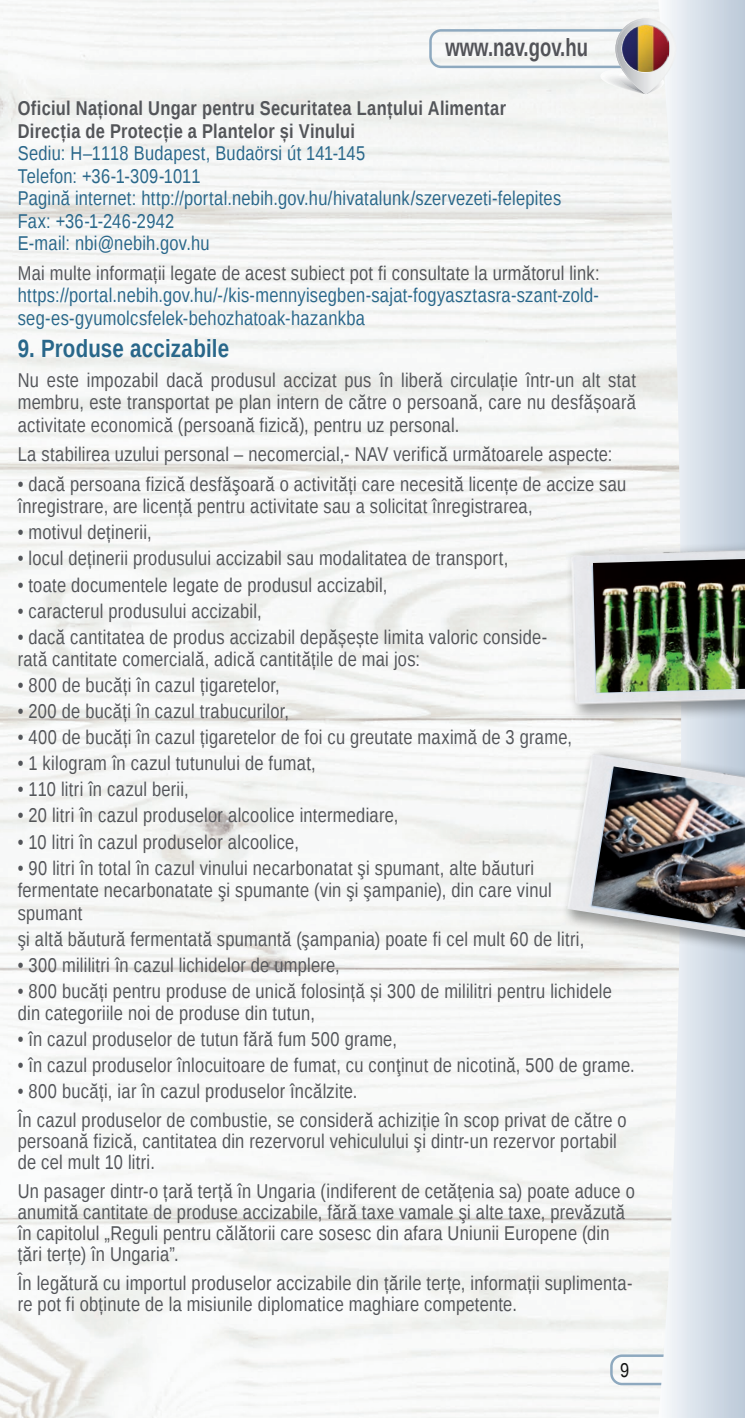
<style>
.page{position:relative;width:745px;height:1418px;background:#fff}
.page>*{position:absolute;margin:0;border:0;box-sizing:border-box;transform-origin:0 0}
.kenyérszöveg_PP{font:700 25px "Liberation Sans Narrow";letter-spacing:.005em;color:#29678a}
.t1{font:700 25px "Liberation Sans Narrow";color:#525358;scale:.9 1}
.kenyérszöveg_PP-2{font:20px/22.5px "Liberation Sans Narrow";letter-spacing:.015em;color:#535559}
.kenyérszöveg_PP-3{font:20px/22.5px "Liberation Sans Narrow";letter-spacing:.015em;color:#29678a;text-align:justify}
.felsorolás_PP{font:20px "Liberation Sans Narrow";letter-spacing:.015em;color:#29678a}
.felsorolás_PP-2{font:700 20px "Liberation Sans Narrow";letter-spacing:.015em;color:#535559}
.t2{font:20px "Liberation Sans Narrow";color:#111211}
.s1{color:#535559}
</style>
<div class="page">
<div style="left:609px;top:1354px;width:135px;height:31px;border:2px solid #8ea9bf;border-radius:11px"></div>
<svg style="left:657px;top:0;width:87px;height:1417px"></svg>
<img style="left:616px;top:20px;width:58px;height:5px">
<svg style="left:429px;top:25px;width:315px;height:69px"></svg>
<img style="left:622px;top:26px;width:46px;height:45px">
<div style="left:564px;top:540px;width:180px;height:184px;background:#111211;opacity:.39"></div>
<img style="left:564px;top:543px;width:180px;height:166px">
<div style="left:561px;top:746px;width:183px;height:220px;background:#111211;opacity:.39"></div>
<img style="left:559px;top:746px;width:185px;height:191px">
<img style="left:592px;top:559px;width:152px;height:133px">
<img style="left:591px;top:766px;width:153px;height:163px">
<p class="t1" style="left:445px;top:31px;width:160px">www.nav.gov.hu</p>
<p class="felsorolás_PP-2" style="left:18px;top:95px;width:489px">Oficiul Național Ungar pentru Securitatea Lanțului Alimentar</p>
<p class="felsorolás_PP-2" style="left:18px;top:117px;width:338px">Direcția de Protecție a Plantelor și Vinului</p>
<p class="felsorolás_PP" style="left:18px;top:142px;width:349px">Sediu: H–1118 Budapest, Budaörsi út 141-145</p>
<p class="felsorolás_PP" style="left:18px;top:164px;width:184px">Telefon: +36-1-309-1011</p>
<p class="felsorolás_PP" style="left:18px;top:187px;width:544px">Pagină internet: http://portal.nebih.gov.hu/hivatalunk/szervezeti-felepites</p>
<p class="felsorolás_PP" style="left:18px;top:209px;width:158px">Fax: +36-1-246-2942</p>
<p class="felsorolás_PP" style="left:18px;top:232px;width:193px">E-mail: nbi@nebih.gov.hu</p>
<p class="kenyérszöveg_PP-3" style="left:18px;top:262px;width:583px"><span class="s1">Mai multe informații legate de acest subiect pot fi consultate la următorul link: </span>https://portal.nebih.gov.hu/-/kis-mennyisegben-sajat-fogyasztasra-szant-zold&shy;seg-es-gyumolcsfelek-behozhatoak-hazankba</p>
<p class="kenyérszöveg_PP" style="left:18px;top:331px;width:213px">9. Produse accizabile</p>
<p class="kenyérszöveg_PP-2" style="left:18px;top:369px;width:619px;text-align:justify">Nu este impozabil dacă produsul accizat pus în liberă circulație într-un alt stat membru, este transportat pe plan intern de către o persoană, care nu desfășoară activitate economică (persoană fizică), pentru uz personal.</p>
<p class="kenyérszöveg_PP-2" style="left:18px;top:444px;width:596px">La stabilirea uzului personal – necomercial,- NAV verifică următoarele aspecte:</p>
<p class="kenyérszöveg_PP-2" style="left:18px;top:473px;width:609px">• dacă persoana fizică desfăşoară o activități care necesită licențe de accize sau înregistrare, are licență pentru activitate sau a solicitat înregistrarea,</p>
<p class="kenyérszöveg_PP-2" style="left:18px;top:522px;width:135px">• motivul deținerii,</p>
<p class="kenyérszöveg_PP-2" style="left:18px;top:548px;width:491px">• locul deținerii produsului accizabil sau modalitatea de transport,</p>
<p class="kenyérszöveg_PP-2" style="left:18px;top:574px;width:371px">• toate documentele legate de produsul accizabil,</p>
<p class="kenyérszöveg_PP-2" style="left:18px;top:600px;width:245px">• caracterul produsului accizabil,</p>
<p class="kenyérszöveg_PP-2" style="left:18px;top:626px;width:530px">• dacă cantitatea de produs accizabil depășește limita valoric conside&shy;rată cantitate comercială, adică cantitățile de mai jos:</p>
<p class="kenyérszöveg_PP-2" style="left:18px;top:675px;width:263px">• 800 de bucăți în cazul țigaretelor,</p>
<p class="kenyérszöveg_PP-2" style="left:18px;top:701px;width:273px">• 200 de bucăți în cazul trabucurilor,</p>
<p class="kenyérszöveg_PP-2" style="left:18px;top:727px;width:555px">• 400 de bucăți în cazul țigaretelor de foi cu greutate maximă de 3 grame,</p>
<p class="kenyérszöveg_PP-2" style="left:18px;top:753px;width:299px">• 1 kilogram în cazul tutunului de fumat,</p>
<p class="kenyérszöveg_PP-2" style="left:18px;top:779px;width:172px">• 110 litri în cazul berii,</p>
<p class="kenyérszöveg_PP-2" style="left:18px;top:805px;width:382px">• 20 litri în cazul produselor alcoolice intermediare,</p>
<p class="kenyérszöveg_PP-2" style="left:18px;top:831px;width:282px">• 10 litri în cazul produselor alcoolice,</p>
<p class="kenyérszöveg_PP-2" style="left:18px;top:857px;width:535px">• 90 litri în total în cazul vinului necarbonatat şi spumant, alte băuturi fermentate necarbonatate şi spumante (vin şi şampanie), din care vinul spumant</p>
<p class="kenyérszöveg_PP-2" style="left:18px;top:928px;width:567px">şi altă băutură fermentată spumantă (şampania) poate fi cel mult 60 de litri,</p>
<p class="kenyérszöveg_PP-2" style="left:18px;top:954px;width:323px">• 300 mililitri în cazul lichidelor de umplere,</p>
<p class="kenyérszöveg_PP-2" style="left:18px;top:980px;width:595px">• 800 bucăți pentru produse de unică folosință și 300 de mililitri pentru lichidele din categoriile noi de produse din tutun,</p>
<p class="kenyérszöveg_PP-2" style="left:18px;top:1029px;width:380px">• în cazul produselor de tutun fără fum 500 grame,</p>
<p class="kenyérszöveg_PP-2" style="left:18px;top:1055px;width:618px">• în cazul produselor înlocuitoare de fumat, cu conţinut de nicotină, 500 de grame.</p>
<p class="kenyérszöveg_PP-2" style="left:18px;top:1081px;width:341px">• 800 bucăți, iar în cazul produselor încălzite.</p>
<p class="kenyérszöveg_PP-2" style="left:18px;top:1110px;width:610px;line-height:21.2px">În cazul produselor de combustie, se consideră achiziție în scop privat de către o persoană fizică, cantitatea din rezervorul vehiculului şi dintr-un rezervor portabil de cel mult 10 litri.</p>
<p class="kenyérszöveg_PP-2" style="left:18px;top:1180px;width:618px;line-height:21.2px">Un pasager dintr-o țară terță în Ungaria (indiferent de cetățenia sa) poate aduce o anumită cantitate de produse accizabile, fără taxe vamale şi alte taxe, prevăzută în capitolul „Reguli pentru călătorii care sosesc din afara Uniunii Europene (din țări terțe) în Ungaria”.</p>
<p class="kenyérszöveg_PP-2" style="left:18px;top:1273px;width:616px;line-height:21.2px">În legătură cu importul produselor accizabile din țările terțe, informații suplimenta&shy;re pot fi obținute de la misiunile diplomatice maghiare competente.</p>
<p class="t2" style="left:619px;top:1358px;width:11px">9</p>
</div>
